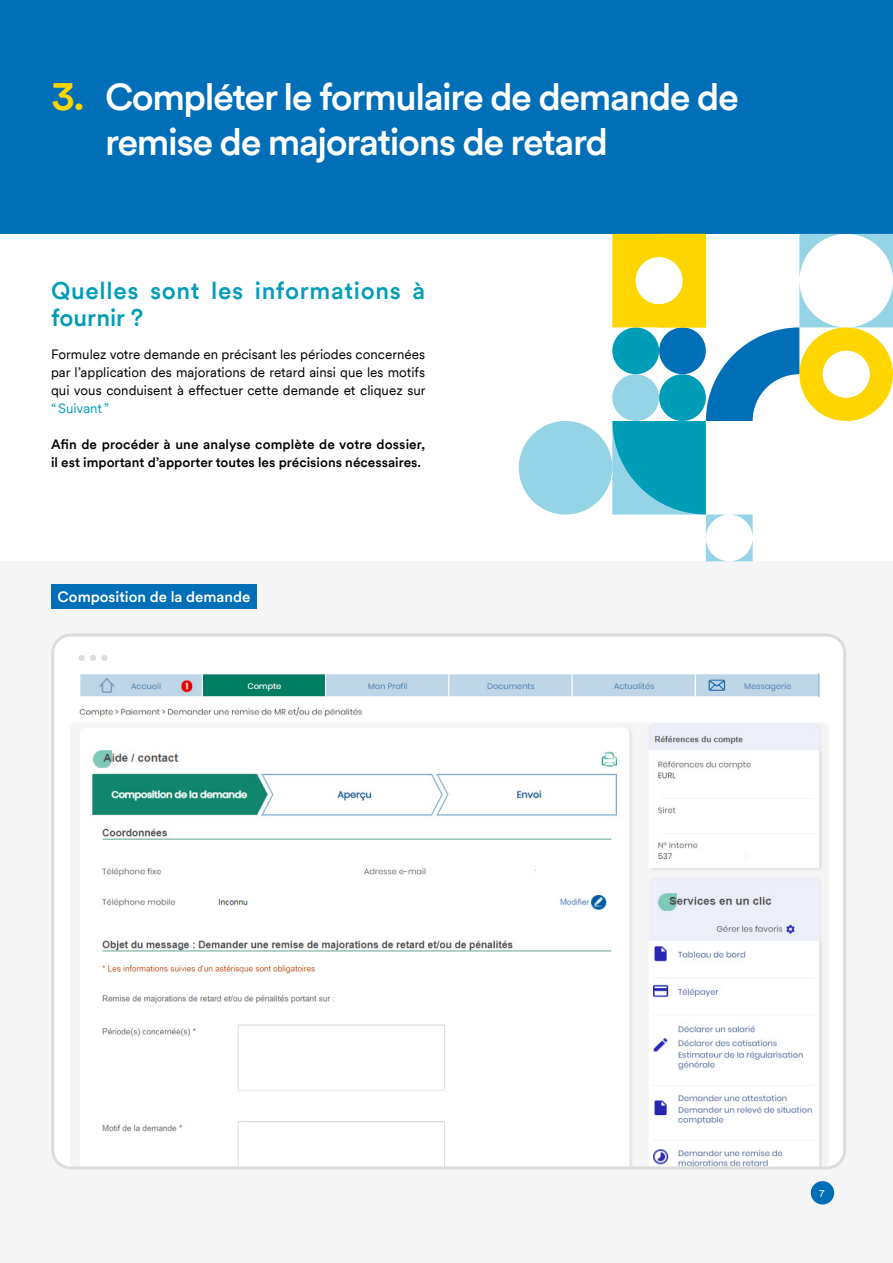
<style>
.page{position:relative;width:893px;height:1263px;background:#fff}
.page>*{position:absolute;margin:0;border:0;box-sizing:border-box;transform-origin:0 0}
.t1{font:500 37.5px/45px "Circular";letter-spacing:-.04em;color:#fff}
.t2{font:500 24px/27px "Circular";letter-spacing:.03em;color:#009db9}
.t3{font:500 15px "Circular";color:#fff}
.t4{font:13.5px/18px "Circular";color:#000;text-align:justify}
.t5{font:500 13.5px/18px "Circular";color:#000}
.t6{font:13.5px "Circular";color:#009db9}
.t7{font:10.5px "Circular";color:#fff}
.s1{font-size:42px;color:#ffd500}
</style>
<div class="page">
<div style="left:0;top:561px;width:893px;height:702px;background:#f5f5f5"></div>
<div style="left:0;top:0;width:893px;height:234px;background:#006fb8"></div>
<div style="left:519px;top:421px;width:93px;height:93px;background:#95d3e6;border-radius:47px"></div>
<div style="left:811px;top:1181px;width:23px;height:23px;background:#006fb8;border-radius:12px"></div>
<svg style="left:612px;top:234px;width:281px;height:327px"></svg>
<div style="left:51px;top:584px;width:206px;height:24px;background:#006fb8"></div>
<div style="left:53px;top:635px;width:792px;height:533px;background:#fff;border-radius:18px"></div>
<img style="left:55px;top:655px;width:772px;height:510px">
<div style="left:51px;top:633px;width:795px;height:536px;border:3px solid #dcdcdc;border-radius:18px"></div>
<svg style="left:79px;top:655px;width:17px;height:6px"></svg>
<div style="left:101px;top:655px;width:7px;height:6px;background:#dcdcdc;border-radius:50%"></div>
<h1 class="t1" style="left:105px;top:73px;width:635px;text-indent:-54px"><span class="s1">3.</span> Compléter le formulaire de demande de remise de majorations de retard</h1>
<h2 class="t2" style="left:51px;top:276px;width:376px">Quelles sont les informations à fournir ?</h2>
<p class="t4" style="left:51px;top:344px;width:376px">Formulez votre demande en précisant les périodes concernées par l’application des majorations de retard ainsi que les motifs qui vous conduisent à effectuer cette demande et cliquez sur</p>
<p class="t6" style="left:51px;top:399px;width:60px">“Suivant ”</p>
<p class="t5" style="left:51px;top:434px;width:376px">Afin de procéder à une analyse complète de votre dossier, il est important d’apporter toutes les précisions nécessaires.</p>
<p class="t3" style="left:58px;top:586px;width:194px">Composition de la demande</p>
<p class="t7" style="left:819px;top:1186px;width:7px">7</p>
</div>
